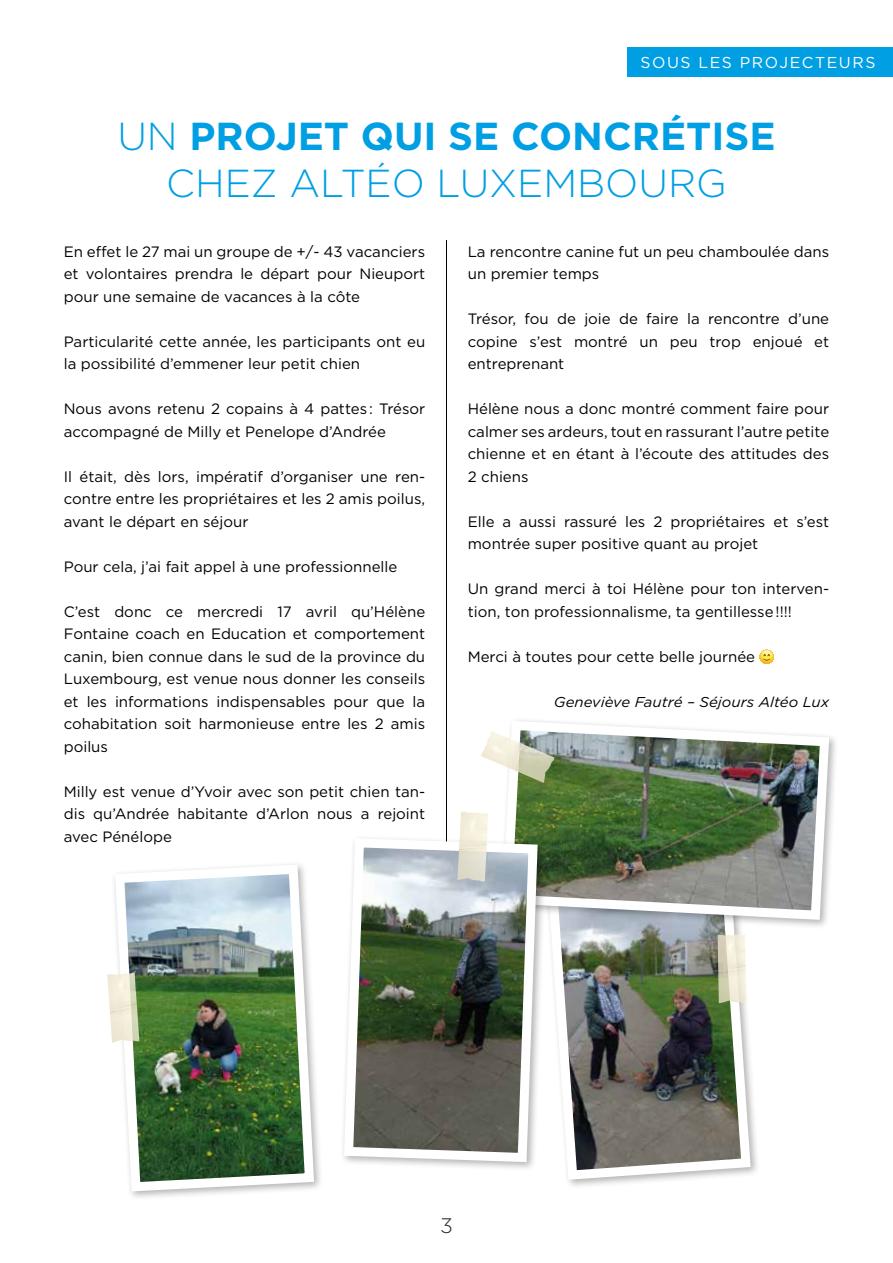
<style>
.page{position:relative;width:893px;height:1263px;background:#fff}
.page>*{position:absolute;margin:0;border:0;box-sizing:border-box;transform-origin:0 0}
.t1{font:300 39px/46.5px "Gotham";color:#009fe3;text-align:center}
.t2{font:300 21px "Gotham";color:#282827}
.t3{font:15.75px "Gotham";letter-spacing:.1em;color:#fff}
.t4{font:15px/22.5px "Gotham";color:#000;text-align:justify}
.t5{font:italic 14.25px "Gotham";color:#000;scale:1.05 1}
.s1{font-weight:700}
</style>
<div class="page">
<div style="left:628px;top:47px;width:265px;height:30px;background:#009fe3"></div>
<svg style="left:760px;top:650px;width:14px;height:14px"></svg>
<hr style="left:446px;top:240px;width:1px;height:609px;background:#000">
<img style="left:114px;top:864px;width:205px;height:332px">
<img style="left:550px;top:930px;width:205px;height:254px">
<div style="left:499px;top:717px;width:340px;height:213px;background:#000;opacity:.3"></div>
<img style="left:499px;top:717px;width:335px;height:207px">
<div style="left:340px;top:834px;width:208px;height:338px;background:#000;opacity:.3"></div>
<img style="left:340px;top:833px;width:202px;height:334px">
<svg style="left:107px;top:968px;width:32px;height:75px;background:#dfe0cc"></svg>
<svg style="left:457px;top:812px;width:31px;height:70px;background:#e7e4d6"></svg>
<svg style="left:718px;top:934px;width:28px;height:69px;background:#e3dfca"></svg>
<svg style="left:481px;top:729px;width:76px;height:55px"></svg>
<p class="t3" style="left:640px;top:52px;width:237px">SOUS LES PROJECTEURS</p>
<h1 class="t1" style="left:117px;top:112px;width:660px">UN <span class="s1">PROJET QUI SE CONCRÉTISE<br></span>CHEZ ALTÉO LUXEMBOURG</h1>
<p class="t4" style="left:64px;top:240px;width:363px">En effet le 27 mai un groupe de +/- 43 vacanciers et volontaires prendra le départ pour Nieuport pour une semaine de vacances à la côte</p>
<p class="t4" style="left:64px;top:330px;width:363px">Particularité cette année, les participants ont eu la possibilité d’emmener leur petit chien</p>
<p class="t4" style="left:64px;top:397px;width:363px">Nous avons retenu 2 copains à 4 pattes : Trésor accompagné de Milly et Penelope d’Andrée</p>
<p class="t4" style="left:64px;top:465px;width:363px">Il était, dès lors, impératif d’organiser une ren&shy;contre entre les propriétaires et les 2 amis poilus, avant le départ en séjour</p>
<p class="t4" style="left:64px;top:555px;width:335px">Pour cela, j’ai fait appel à une professionnelle</p>
<p class="t4" style="left:64px;top:600px;width:363px">C’est donc ce mercredi 17 avril qu’Hélène Fontaine coach en Education et comportement canin, bien connue dans le sud de la province du Luxembourg, est venue nous donner les conseils et les informations indispensables pour que la cohabitation soit harmonieuse entre les 2 amis poilus</p>
<p class="t4" style="left:64px;top:780px;width:363px">Milly est venue d’Yvoir avec son petit chien tan&shy;dis qu’Andrée habitante d’Arlon nous a rejoint avec Pénélope</p>
<p class="t4" style="left:468px;top:240px;width:363px">La rencontre canine fut un peu chamboulée dans un premier temps</p>
<p class="t4" style="left:468px;top:307px;width:363px">Trésor, fou de joie de faire la rencontre d’une copine s’est montré un peu trop enjoué et entreprenant</p>
<p class="t4" style="left:468px;top:397px;width:363px">Hélène nous a donc montré comment faire pour calmer ses ardeurs, tout en rassurant l’autre petite chienne et en étant à l’écoute des attitudes des 2 chiens</p>
<p class="t4" style="left:468px;top:510px;width:363px">Elle a aussi rassuré les 2 propriétaires et s’est montrée super positive quant au projet</p>
<p class="t4" style="left:468px;top:577px;width:363px">Un grand merci à toi Hélène pour ton interven&shy;tion, ton professionnalisme, ta gentillesse !!!!</p>
<p class="t4" style="left:468px;top:645px;width:289px">Merci à toutes pour cette belle journée</p>
<p class="t5" style="left:554px;top:692px;width:264px">Geneviève Fautré – Séjours Altéo Lux</p>
<h2 class="t2" style="left:440px;top:1212px;width:14px">3</h2>
</div>
